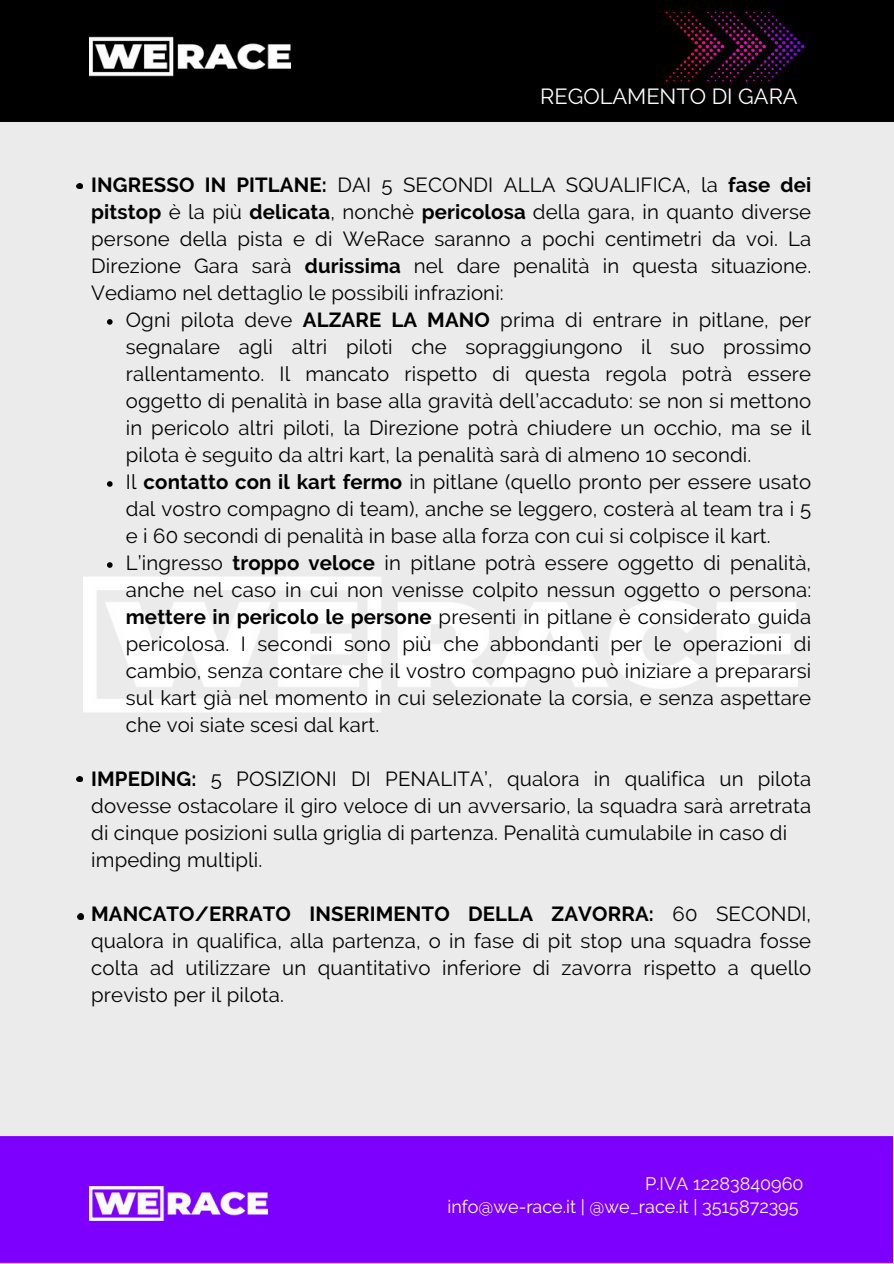
<style>
.page{position:relative;width:894px;height:1264px;background:#fff}
.page>*{position:absolute;margin:0;border:0;box-sizing:border-box;transform-origin:0 0}
.t1{font:21.75px "Raleway";color:#fff}
.t2{font:20.4px/27px "Raleway";letter-spacing:.005em;color:#010101;text-align:justify}
.t3{font:18px "Raleway";color:#fff}
.s1{font-weight:700}
</style>
<div class="page">
<div style="left:0;top:122px;width:893px;height:1141px;background:#ebebeb"></div>
<img style="left:83px;top:573px;width:714px;height:143px">
<div style="left:0;top:1136px;width:892px;height:126px;background:#7d00ff"></div>
<img style="left:89px;top:1186px;width:178px;height:34px">
<div style="left:0;top:0;width:893px;height:122px;background:#000"></div>
<img style="left:89px;top:36px;width:201px;height:41px">
<img style="left:658px;top:5px;width:153px;height:83px">
<svg style="left:107px;top:319px;width:6px;height:6px"></svg>
<svg style="left:107px;top:481px;width:6px;height:6px"></svg>
<svg style="left:107px;top:562px;width:6px;height:6px"></svg>
<svg style="left:77px;top:183px;width:5px;height:6px"></svg>
<svg style="left:77px;top:776px;width:5px;height:5px"></svg>
<svg style="left:78px;top:913px;width:5px;height:6px"></svg>
<p class="t1" style="left:540px;top:84px;width:259px">REGOLAMENTO DI GARA</p>
<p class="t2" style="left:91px;top:171px;width:721px"><span class="s1">INGRESSO IN PITLANE:</span> DAI 5 SECONDI ALLA SQUALIFICA, la <span class="s1">fase dei pitstop</span> è la più <span class="s1">delicata</span>, nonchè <span class="s1">pericolosa</span> della gara, in quanto diverse persone della pista e di WeRace saranno a pochi centimetri da voi. La Direzione Gara sarà <span class="s1">durissima</span> nel dare penalità in questa situazione.<br>Vediamo nel dettaglio le possibili infrazioni:</p>
<p class="t2" style="left:126px;top:306px;width:686px">Ogni pilota deve <span class="s1">ALZARE LA MANO</span> prima di entrare in pitlane, per segnalare agli altri piloti che sopraggiungono il suo prossimo rallentamento. Il mancato rispetto di questa regola potrà essere oggetto di penalità in base alla gravità dell’accaduto: se non si mettono in pericolo altri piloti, la Direzione potrà chiudere un occhio, ma se il pilota è seguito da altri kart, la penalità sarà di almeno 10 secondi.</p>
<p class="t2" style="left:126px;top:468px;width:686px">Il <span class="s1">contatto con il kart fermo</span> in pitlane (quello pronto per essere usato dal vostro compagno di team), anche se leggero, costerà al team tra i 5 e i 60 secondi di penalità in base alla forza con cui si colpisce il kart.</p>
<h2 class="t2" style="left:126px;top:549px;width:686px">L’ingresso <span class="s1">troppo veloce</span> in pitlane potrà essere oggetto di penalità, anche nel caso in cui non venisse colpito nessun oggetto o persona: <span class="s1">mettere in pericolo le persone</span> presenti in pitlane è considerato guida pericolosa. I secondi sono più che abbondanti per le operazioni di cambio, senza contare che il vostro compagno può iniziare a prepararsi sul kart già nel momento in cui selezionate la corsia, e senza aspettare che voi siate scesi dal kart.</h2>
<p class="t2" style="left:91px;top:765px;width:721px;text-align:left"><span class="s1">IMPEDING:</span> 5 POSIZIONI DI PENALITA’, qualora in qualifica un pilota dovesse ostacolare il giro veloce di un avversario, la squadra sarà arretrata di cinque posizioni sulla griglia di partenza. Penalità cumulabile in caso di impeding multipli.</p>
<p class="t2" style="left:91px;top:900px;width:721px"><span class="s1">MANCATO/ERRATO INSERIMENTO DELLA ZAVORRA:</span> 60 SECONDI, qualora in qualifica, alla partenza, o in fase di pit stop una squadra fosse colta ad utilizzare un quantitativo inferiore di zavorra rispetto a quello previsto per il pilota.</p>
<p class="t3" style="left:645px;top:1172px;width:160px">P.IVA 12283840960</p>
<h1 class="t3" style="left:447px;top:1196px;width:352px">info@we-race.it | @we_race.it | 3515872395</h1>
</div>
